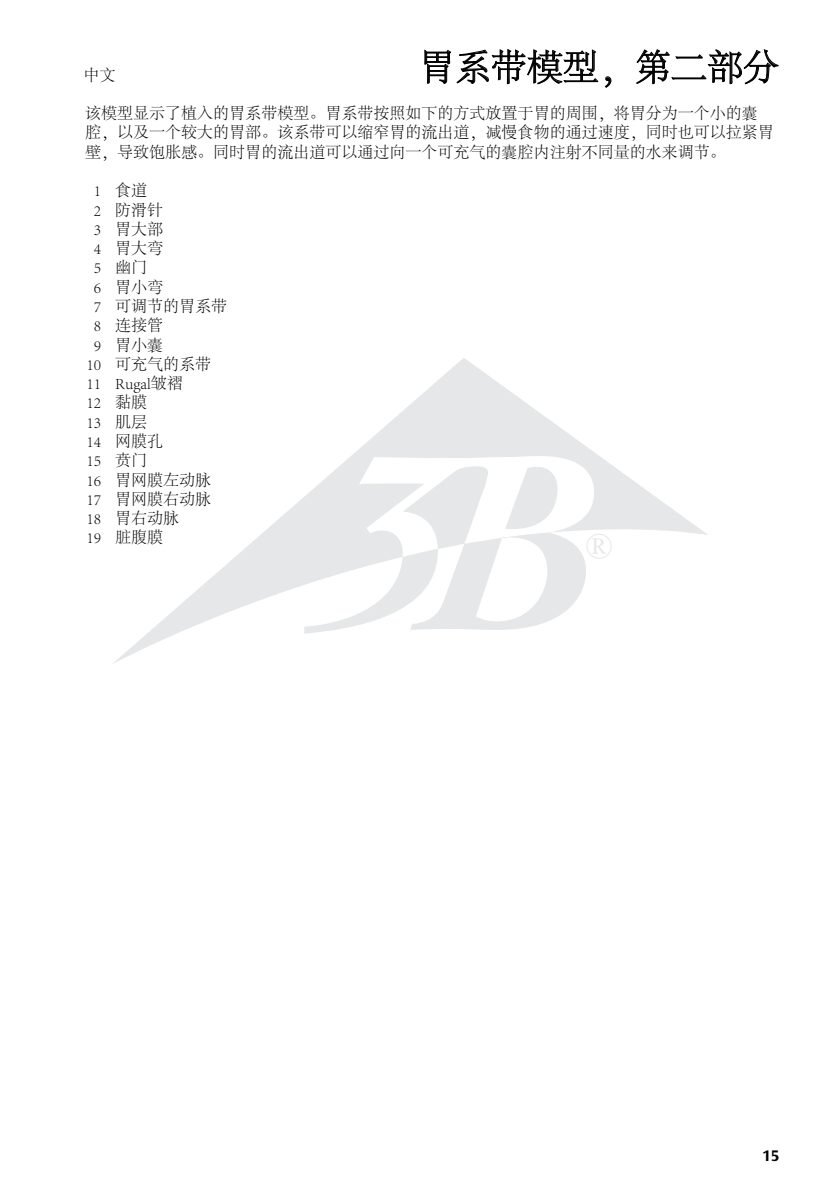
<style>
.page{position:relative;width:836px;height:1191px;background:#fff}
.page>*{position:absolute;margin:0;border:0;box-sizing:border-box;transform-origin:0 0}
.t1{font:36.2px "Perpetua";color:#e6e7e8}
.t2{font:300 36px "Adobe Song Std";color:#000}
.t3{font:300 16px/19.2px "Adobe Song Std";color:#000}
.t4{font:700 16px "Ocean Sans Std";color:#000}
</style>
<div class="page">
<svg style="left:113px;top:358px;width:595px;height:306px"></svg>
<svg style="left:304px;top:456px;width:289px;height:177px"></svg>
<svg style="left:424px;top:49px;width:188px;height:39px"></svg>
<svg style="left:636px;top:49px;width:142px;height:36px"></svg>
<h2 class="t2" style="left:418px;top:48px;width:361px">胃系带模型，第二部分</h2>
<p class="t3" style="left:83px;top:66px;width:33px">中文</p>
<p class="t3" style="left:85px;top:104px;width:689px">该模型显示了植入的胃系带模型。胃系带按照如下的方式放置于胃的周围，将胃分为一个小的囊腔，以及一个较大的胃部。该系带可以缩窄胃的流出道，减慢食物的通过速度，同时也可以拉紧胃壁，导致饱胀感。同时胃的流出道可以通过向一个可充气的囊腔内注射不同量的水来调节。</p>
<p class="t3" style="left:94px;top:181px;width:55px">1 食道</p>
<p class="t3" style="left:94px;top:201px;width:71px">2 防滑针</p>
<p class="t3" style="left:94px;top:220px;width:71px">3 胃大部</p>
<p class="t3" style="left:94px;top:239px;width:71px">4 胃大弯</p>
<p class="t3" style="left:94px;top:258px;width:55px">5 幽门</p>
<p class="t3" style="left:94px;top:278px;width:71px">6 胃小弯</p>
<p class="t3" style="left:94px;top:297px;width:135px">7 可调节的胃系带</p>
<p class="t3" style="left:94px;top:316px;width:71px">8 连接管</p>
<p class="t3" style="left:94px;top:336px;width:71px">9 胃小囊</p>
<p class="t3" style="left:86px;top:355px;width:126px">10 可充气的系带</p>
<p class="t3" style="left:86px;top:374px;width:98px">11 Rugal皱褶</p>
<p class="t3" style="left:86px;top:393px;width:62px">12 黏膜</p>
<p class="t3" style="left:86px;top:413px;width:62px">13 肌层</p>
<p class="t3" style="left:86px;top:432px;width:78px">14 网膜孔</p>
<p class="t3" style="left:86px;top:451px;width:62px">15 贲门</p>
<p class="t3" style="left:86px;top:471px;width:126px">16 胃网膜左动脉</p>
<p class="t3" style="left:86px;top:490px;width:126px">17 胃网膜右动脉</p>
<p class="t3" style="left:86px;top:509px;width:94px">18 胃右动脉</p>
<p class="t3" style="left:86px;top:528px;width:78px">19 脏腹膜</p>
<h1 class="t1" style="left:585px;top:529px;width:29px">®</h1>
<p class="t4" style="left:762px;top:1146px;width:18px">15</p>
</div>
